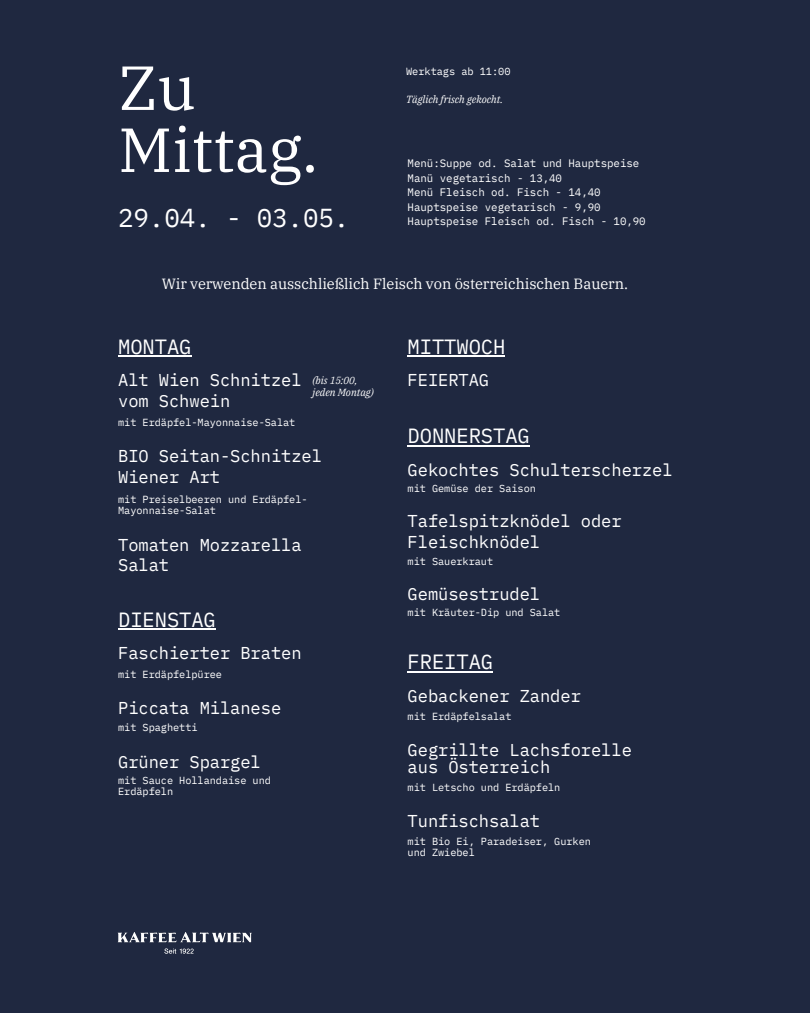
<style>
.page{position:relative;width:810px;height:1013px;background:#fff}
.page>*{position:absolute;margin:0;border:0;box-sizing:border-box;transform-origin:0 0}
.t1{font:62.2px "IBM Plex Serif";letter-spacing:-.005em;color:#fff}
.t2{font:25.9px "IBM Plex Mono";letter-spacing:-.005em;color:#fff}
.t3{font:20.5px "IBM Plex Mono";letter-spacing:-.005em;color:#fff}
.t4{font:17.1px/20.6px "IBM Plex Mono";letter-spacing:-.005em;color:#fff}
.t5{font:14.7px "IBM Plex Serif";letter-spacing:-.005em;color:#fff}
.t6{font:10.8px "IBM Plex Mono";letter-spacing:-.005em;color:#fff}
.t7{font:10.3px/11.1px "IBM Plex Mono";letter-spacing:-.005em;color:#fff}
.t8{font:italic 10.3px "IBM Plex Serif";letter-spacing:-.005em;color:#fff}
</style>
<div class="page">
<div style="left:0;top:0;width:810px;height:1012px;background:#1f2840"></div>
<img style="left:117px;top:932px;width:135px;height:22px">
<hr style="left:118px;top:355px;width:73px;height:2px;background:#fff">
<hr style="left:408px;top:445px;width:122px;height:2px;background:#fff">
<hr style="left:408px;top:671px;width:85px;height:1px;background:#fff">
<hr style="left:408px;top:355px;width:97px;height:2px;background:#fff">
<hr style="left:118px;top:628px;width:98px;height:2px;background:#fff">
<h2 class="t1" style="left:118px;top:46px;width:79px">Zu</h2>
<p class="t7" style="left:406px;top:65px;width:106px">Werktags ab 11:00</p>
<h1 class="t8" style="left:406px;top:92px;width:98px">Täglich frisch gekocht.</h1>
<h2 class="t1" style="left:118px;top:108px;width:202px">Mittag.</h2>
<p class="t6" style="left:408px;top:156px;width:233px">Menü:Suppe od. Salat und Hauptspeise</p>
<p class="t6" style="left:408px;top:171px;width:156px">Manü vegetarisch - 13,40</p>
<p class="t6" style="left:408px;top:185px;width:195px">Menü Fleisch od. Fisch - 14,40</p>
<p class="t6" style="left:408px;top:199px;width:195px">Hauptspeise vegetarisch - 9,90</p>
<p class="t2" style="left:118px;top:200px;width:233px">29.04. - 03.05.</p>
<p class="t6" style="left:408px;top:214px;width:240px">Hauptspeise Fleisch od. Fisch - 10,90</p>
<h6 class="t5" style="left:162px;top:274px;width:468px">Wir verwenden ausschließlich Fleisch von österreichischen Bauern.</h6>
<p class="t3" style="left:118px;top:332px;width:75px">MONTAG</p>
<h5 class="t4" style="left:118px;top:369px;width:185px">Alt Wien Schnitzel vom Schwein</h5>
<p class="t7" style="left:118px;top:416px;width:179px">mit Erdäpfel-Mayonnaise-Salat</p>
<h5 class="t8" style="left:313px;top:373px;width:46px">(bis 15:00,</h5>
<p class="t8" style="left:313px;top:385px;width:63px">jeden Montag)</p>
<h5 class="t4" style="left:118px;top:445px;width:205px">BIO Seitan-Schnitzel<br>Wiener Art</h5>
<h3 class="t7" style="left:118px;top:493px;width:191px">mit Preiselbeeren und Erdäpfel-<br>Mayonnaise-Salat</h3>
<p class="t4" style="left:118px;top:534px;width:185px">Tomaten Mozzarella<br>Salat</p>
<p class="t3" style="left:118px;top:605px;width:99px">DIENSTAG</p>
<h5 class="t4" style="left:118px;top:642px;width:185px">Faschierter Braten</h5>
<p class="t7" style="left:118px;top:668px;width:105px">mit Erdäpfelpüree</p>
<p class="t4" style="left:118px;top:697px;width:165px">Piccata Milanese</p>
<h3 class="t7" style="left:118px;top:722px;width:81px">mit Spaghetti</h3>
<h5 class="t4" style="left:118px;top:751px;width:144px">Grüner Spargel</h5>
<h5 class="t7" style="left:118px;top:774px;width:154px">mit Sauce Hollandaise und<br>Erdäpfeln</h5>
<p class="t3" style="left:408px;top:332px;width:99px">MITTWOCH</p>
<h5 class="t4" style="left:408px;top:369px;width:83px">FEIERTAG</h5>
<p class="t3" style="left:408px;top:422px;width:124px">DONNERSTAG</p>
<h3 class="t4" style="left:408px;top:459px;width:267px">Gekochtes Schulterscherzel</h3>
<h4 class="t7" style="left:408px;top:482px;width:130px">mit Gemüse der Saison</h4>
<h5 class="t4" style="left:408px;top:510px;width:216px">Tafelspitzknödel oder<br>Fleischknödel</h5>
<p class="t7" style="left:408px;top:555px;width:87px">mit Sauerkraut</p>
<h3 class="t4" style="left:408px;top:583px;width:134px">Gemüsestrudel</h3>
<h5 class="t7" style="left:408px;top:606px;width:154px">mit Kräuter-Dip und Salat</h5>
<h5 class="t3" style="left:408px;top:648px;width:87px">FREITAG</h5>
<h5 class="t4" style="left:408px;top:685px;width:175px">Gebackener Zander</h5>
<p class="t7" style="left:408px;top:710px;width:105px">mit Erdäpfelsalat</p>
<h5 class="t4" style="left:408px;top:740px;width:226px;line-height:17.1px">Gegrillte Lachsforelle aus Österreich</h5>
<p class="t7" style="left:408px;top:781px;width:154px">mit Letscho und Erdäpfeln</p>
<p class="t4" style="left:408px;top:810px;width:134px">Tunfischsalat</p>
<p class="t7" style="left:408px;top:835px;width:185px">mit Bio Ei, Paradeiser, Gurken und Zwiebel</p>
</div>
